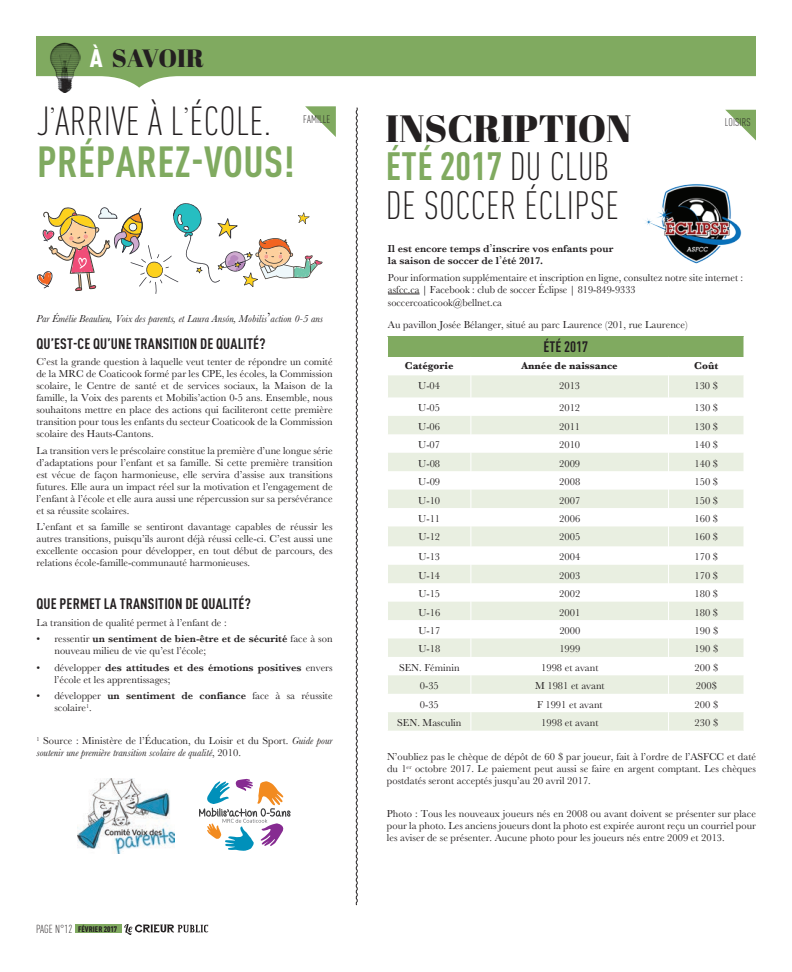
<style>
.page{position:relative;width:792px;height:972px;background:#fff}
.page>*{position:absolute;margin:0;border:0;box-sizing:border-box;transform-origin:0 0}
.t1{font:700 condensed 43px "DINOT";letter-spacing:.01em;color:#80aa60}
.t2{font:300 condensed 40px "DINOT";letter-spacing:.01em;color:#231f20}
.t3{font:300 condensed 39px/38.5px "DINOT";letter-spacing:.01em;color:#231f20}
.t4{font:38px "Abril Fatface";color:#231f20}
.t5{font:25px "Abril Fatface";color:#231f20}
.t6{font:700 condensed 15px "DINOT";letter-spacing:.01em;color:#231f20}
.t7{font:300 condensed 11.5px "DINOT";color:#231f20}
.t8{font:300 condensed 11px "DINOT";letter-spacing:.01em;color:#231f20}
.t9{font:10.6px/13.5px "Baskerville";color:#231f20}
.t10{font:10.5px/12px "Baskerville";color:#231f20;text-align:justify}
.t11{font:italic 10.5px/12px "Baskerville";color:#231f20}
.t12{font:600 10.5px/12.5px "Baskerville";color:#231f20}
.t13{font:700 10.5px "Baskerville";color:#231f20}
.t14{font:900 condensed 8px "DINOT";letter-spacing:.01em;color:#231f20}
.s1{font-family:"DINOT";font-weight:900;font-stretch:condensed;color:#fff}
.s2{font-style:normal;font-size:14px}
.s3{font-weight:600}
.s4{font-style:normal}
.s5{font-weight:300;font-size:11.5px}
.s6{font-weight:700;color:#80aa60}
.s7{font-weight:400;font-size:12px}
.s8{font-family:"Bask Old Face"}
</style>
<div class="page">
<div style="left:76px;top:924px;width:46px;height:9px;background:#80aa60"></div>
<svg style="left:124px;top:924px;width:84px;height:11px"></svg>
<svg style="left:36px;top:36px;width:720px;height:52px;fill:#80aa60"></svg>
<img style="left:50px;top:42px;width:31px;height:50px">
<svg style="left:305px;top:106px;width:31px;height:31px"></svg>
<svg style="left:355px;top:107px;width:3px;height:799px"></svg>
<svg style="left:725px;top:110px;width:31px;height:30px"></svg>
<svg style="left:199px;top:779px;width:92px;height:72px"></svg>
<div style="left:388px;top:336px;width:356px;height:21px;background:#80aa60"></div>
<svg style="left:388px;top:375px;width:356px;height:356px;fill:#e9efe1"></svg>
<svg style="left:470px;top:375px;width:1px;height:356px"></svg>
<svg style="left:668px;top:375px;width:1px;height:356px"></svg>
<img style="left:645px;top:184px;width:97px;height:80px">
<svg style="left:36px;top:203px;width:287px;height:91px"></svg>
<img style="left:77px;top:779px;width:97px;height:74px">
<hr style="left:388px;top:294px;width:32px;height:1px;background:#231f20">
<h3 class="t5" style="left:90px;top:41px;width:54px"><span class="s1">À</span> SAVOIR</h3>
<h2 class="t2" style="left:37px;top:98px;width:236px">J<sup>’</sup>ARRIVE À L<sup>’</sup>ÉCOLE.</h2>
<h1 class="t1" style="left:37px;top:135px;width:259px">PRÉPAREZ-VOUS!</h1>
<p class="t8" style="left:303px;top:113px;width:29px">FAMILLE</p>
<p class="t11" style="left:36px;top:313px;width:288px">Par Émélie Beaulieu, Voix des parents, et Laura Ansón, Mobilis<span class="s2">’</span>action 0-5 ans</p>
<h3 class="t6" style="left:37px;top:334px;width:106px">QU’EST-CE QU’UNE TRANSITION</h3>
<h3 class="t6" style="left:200px;top:334px;width:30px">DE QUALITÉ</h3>
<h3 class="t6" style="left:259px;top:334px;width:8px">?</h3>
<p class="t10" style="left:36px;top:356px;width:298px">C’est la grande question à laquelle veut tenter de répondre un comité de la MRC de Coaticook formé par les CPE, les écoles, la Commission scolaire, le Centre de santé et de services sociaux, la Maison de la famille, la Voix des parents et Mobilis’action 0-5 ans. Ensemble, nous souhaitons mettre en place des actions qui faciliteront cette première transition pour tous les enfants du secteur Coaticook de la Commission scolaire des Hauts-Cantons.</p>
<p class="t10" style="left:36px;top:445px;width:298px">La transition vers le préscolaire constitue la première d’une longue série d’adaptations pour l’enfant et sa famille. Si cette première transition est vécue de façon harmonieuse, elle servira d’assise aux transitions futures. Elle aura un impact réel sur la motivation et l’engagement de l’enfant à l’école et elle aura aussi une répercussion sur sa persévérance et sa réussite scolaires.</p>
<p class="t10" style="left:36px;top:521px;width:298px">L’enfant et sa famille se sentiront davantage capables de réussir les autres transitions, puisqu’ils auront déjà réussi celle-ci. C’est aussi une excellente occasion pour développer, en tout début de parcours, des relations école-famille-communauté harmonieuses.</p>
<h3 class="t6" style="left:37px;top:595px;width:31px">QUE PERMET</h3>
<h3 class="t6" style="left:104px;top:595px;width:23px">LA TRANSITION</h3>
<h3 class="t6" style="left:185px;top:595px;width:30px">DE QUALITÉ</h3>
<h3 class="t6" style="left:244px;top:595px;width:8px">?</h3>
<p class="t10" style="left:36px;top:617px;width:192px">La transition de qualité permet à l’enfant de :</p>
<p class="t10" style="left:54px;top:633px;width:280px;text-indent:-18px">• ressentir <span class="s3">un sentiment de bien-être et de sécurité</span> face à son nouveau milieu de vie qu’est l’école;</p>
<p class="t10" style="left:54px;top:662px;width:280px;text-indent:-18px">• développer <span class="s3">des attitudes et des émotions positives</span> envers l’école et les apprentissages;</p>
<p class="t10" style="left:54px;top:690px;width:280px;text-indent:-18px">• développer <span class="s3">un sentiment de confiance</span> face à sa réussite scolaire<sup>1</sup>.</p>
<p class="t11" style="left:36px;top:735px;width:298px"><sup>1</sup> <span class="s4">Source : Ministère de l’Éducation, du Loisir et du Sport.</span> Guide pour soutenir une première transition scolaire de qualité<span class="s4">, 2010.</span></p>
<p class="t7" style="left:36px;top:922px;width:5px">PAGE</p>
<p class="t14" style="left:55px;top:924px;width:64px"><span class="s5">N°12</span> FÉVRIER 2017</p>
<h3 class="t4" style="left:386px;top:101px;width:248px">INSCRIPTION</h3>
<h3 class="t3" style="left:386px;top:147px;width:235px"><span class="s6">ÉTÉ 2017</span> DU CLUB<br>DE SOCCER ÉCLIPSE</h3>
<p class="t8" style="left:725px;top:116px;width:26px">LOISIRS</p>
<p class="t12" style="left:388px;top:242px;width:227px">Il est encore temps d<span class="s7">’</span>inscrire vos enfants pour la saison de soccer de l<span class="s7">’</span>été 2017.</p>
<p class="t10" style="left:388px;top:272px;width:357px">Pour information supplémentaire et inscription en ligne, consultez notre site internet :</p>
<p class="t9" style="left:388px;top:283px;width:249px">asfcc.ca | Facebook : club de soccer Éclipse | 819-849-9333 soccercoaticook@bellnet.ca</p>
<p class="t10" style="left:388px;top:319px;width:301px">Au pavillon Josée Bélanger, situé au parc Laurence (201, rue Laurence)</p>
<h3 class="t6" style="left:543px;top:338px;width:46px">ÉTÉ 2017</h3>
<p class="t13" style="left:405px;top:359px;width:50px">Catégorie</p>
<p class="t13" style="left:522px;top:359px;width:98px">Année de naissance</p>
<p class="t13" style="left:694px;top:359px;width:25px">Coût</p>
<p class="t10" style="left:418px;top:380px;width:23px">U-04</p>
<p class="t10" style="left:559px;top:380px;width:22px">2013</p>
<p class="t10" style="left:694px;top:380px;width:25px">130 <span class="s8">$</span></p>
<p class="t10" style="left:418px;top:402px;width:23px">U-05</p>
<p class="t10" style="left:559px;top:402px;width:22px">2012</p>
<p class="t10" style="left:695px;top:402px;width:25px">130 <span class="s8">$</span></p>
<p class="t10" style="left:418px;top:421px;width:23px">U-06</p>
<p class="t10" style="left:559px;top:421px;width:22px">2011</p>
<p class="t10" style="left:695px;top:421px;width:25px">130 <span class="s8">$</span></p>
<p class="t10" style="left:418px;top:439px;width:23px">U-07</p>
<p class="t10" style="left:559px;top:439px;width:22px">2010</p>
<p class="t10" style="left:695px;top:439px;width:25px">140 <span class="s8">$</span></p>
<p class="t10" style="left:418px;top:457px;width:23px">U-08</p>
<p class="t10" style="left:559px;top:457px;width:22px">2009</p>
<p class="t10" style="left:695px;top:457px;width:25px">140 <span class="s8">$</span></p>
<p class="t10" style="left:418px;top:476px;width:23px">U-09</p>
<p class="t10" style="left:559px;top:476px;width:22px">2008</p>
<p class="t10" style="left:695px;top:476px;width:25px">150 <span class="s8">$</span></p>
<p class="t10" style="left:418px;top:494px;width:23px">U-10</p>
<p class="t10" style="left:559px;top:494px;width:22px">2007</p>
<p class="t10" style="left:695px;top:494px;width:25px">150 <span class="s8">$</span></p>
<p class="t10" style="left:418px;top:513px;width:23px">U-11</p>
<p class="t10" style="left:559px;top:513px;width:22px">2006</p>
<p class="t10" style="left:695px;top:513px;width:25px">160 <span class="s8">$</span></p>
<p class="t10" style="left:418px;top:531px;width:23px">U-12</p>
<p class="t10" style="left:559px;top:531px;width:22px">2005</p>
<p class="t10" style="left:695px;top:531px;width:25px">160 <span class="s8">$</span></p>
<p class="t10" style="left:418px;top:551px;width:23px">U-13</p>
<p class="t10" style="left:559px;top:551px;width:22px">2004</p>
<p class="t10" style="left:695px;top:551px;width:25px">170 <span class="s8">$</span></p>
<p class="t10" style="left:418px;top:569px;width:23px">U-14</p>
<p class="t10" style="left:559px;top:569px;width:22px">2003</p>
<p class="t10" style="left:695px;top:569px;width:25px">170 <span class="s8">$</span></p>
<p class="t10" style="left:418px;top:588px;width:23px">U-15</p>
<p class="t10" style="left:559px;top:588px;width:22px">2002</p>
<p class="t10" style="left:695px;top:588px;width:25px">180 <span class="s8">$</span></p>
<p class="t10" style="left:418px;top:606px;width:23px">U-16</p>
<p class="t10" style="left:559px;top:606px;width:22px">2001</p>
<p class="t10" style="left:695px;top:606px;width:25px">180 <span class="s8">$</span></p>
<p class="t10" style="left:418px;top:625px;width:23px">U-17</p>
<p class="t10" style="left:559px;top:625px;width:22px">2000</p>
<p class="t10" style="left:695px;top:625px;width:25px">190 <span class="s8">$</span></p>
<p class="t10" style="left:418px;top:643px;width:23px">U-18</p>
<p class="t10" style="left:559px;top:643px;width:22px">1999</p>
<p class="t10" style="left:695px;top:643px;width:25px">190 <span class="s8">$</span></p>
<p class="t10" style="left:399px;top:662px;width:62px">SEN. Féminin</p>
<p class="t10" style="left:541px;top:662px;width:59px">1998 et avant</p>
<p class="t10" style="left:695px;top:662px;width:25px">200 <span class="s8">$</span></p>
<p class="t10" style="left:420px;top:680px;width:21px">0-35</p>
<p class="t10" style="left:535px;top:680px;width:71px">M 1981 et avant</p>
<p class="t10" style="left:696px;top:680px;width:22px">200<span class="s8">$</span></p>
<p class="t10" style="left:420px;top:698px;width:21px">0-35</p>
<p class="t10" style="left:537px;top:698px;width:67px">F 1991 et avant</p>
<p class="t10" style="left:695px;top:698px;width:25px">200 <span class="s8">$</span></p>
<p class="t10" style="left:397px;top:717px;width:66px">SEN. Masculin</p>
<p class="t10" style="left:541px;top:717px;width:59px">1998 et avant</p>
<p class="t10" style="left:695px;top:717px;width:25px">230 <span class="s8">$</span></p>
<p class="t10" style="left:387px;top:751px;width:371px">N’oubliez pas le chèque de dépôt de 60 <span class="s8">$</span> par joueur, fait à l’ordre de l’ASFCC et daté du 1<sup>er</sup> octobre 2017. Le paiement peut aussi se faire en argent comptant. Les chèques postdatés seront acceptés jusqu’au 20 avril 2017.</p>
<p class="t10" style="left:387px;top:808px;width:371px">Photo : Tous les nouveaux joueurs nés en 2008 ou avant doivent se présenter sur place pour la photo. Les anciens joueurs dont la photo est expirée auront reçu un courriel pour les aviser de se présenter. Aucune photo pour les joueurs nés entre 2009 et 2013.</p>
</div>
